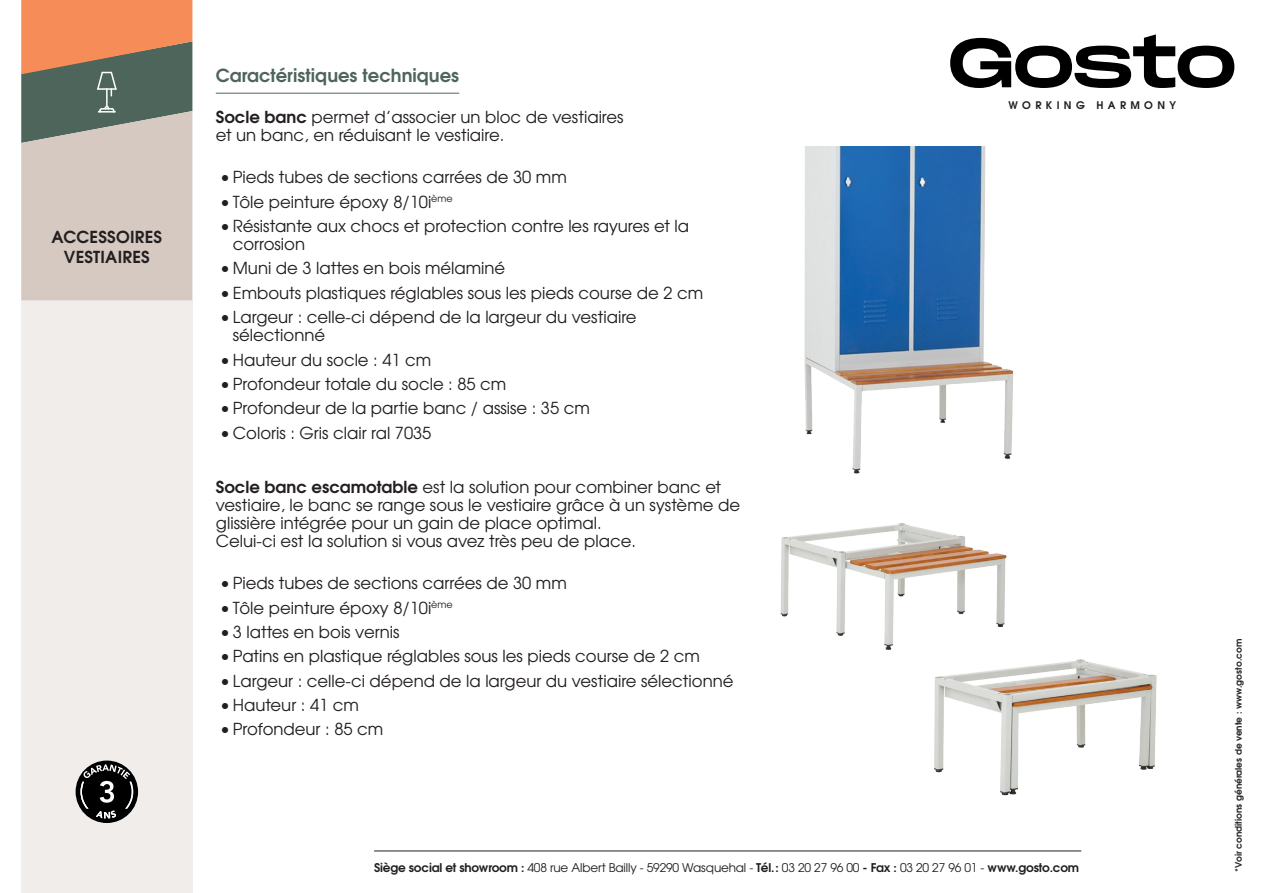
<style>
.page{position:relative;width:1263px;height:893px;background:#fff}
.page>*{position:absolute;margin:0;border:0;box-sizing:border-box;transform-origin:0 0}
.t1{font:700 18px "Te X Gyre Adventor";color:#4e655b}
.texte_courant{font:16.5px/18px "Te X Gyre Adventor";color:#231f20}
.t2{font:700 16.5px/19.8px "Te X Gyre Adventor";letter-spacing:.015em;color:#231f20;text-align:center}
.t3{font:12px "Te X Gyre Adventor";letter-spacing:-.015em;color:#231f20}
.t4{font:700 10.5px "Te X Gyre Adventor";letter-spacing:.415em;color:#231f20}
.t5{font:700 9px "Te X Gyre Adventor";color:#231f20}
.s1{font-weight:700}
</style>
<div class="page">
<hr style="left:374px;top:851px;width:707px;height:1px;background:#231f20">
<hr style="left:216px;top:93px;width:243px;height:1px;background:#4e655b">
<div style="left:21px;top:300px;width:171px;height:593px;background:#f0edea"></div>
<svg style="left:950px;top:34px;width:284px;height:54px"></svg>
<svg style="left:76px;top:760px;width:62px;height:63px"></svg>
<img style="left:804px;top:147px;width:210px;height:327px">
<img style="left:780px;top:523px;width:227px;height:127px">
<img style="left:934px;top:659px;width:223px;height:137px">
<svg style="left:21px;top:0;width:171px;height:300px;background:#bda796"></svg>
<p class="t2" style="left:52px;top:225px;width:112px">ACCESSOIRES<br>VESTIAIRES</p>
<p class="t1" style="left:216px;top:59px;width:245px">Caractéristiques techniques</p>
<p class="texte_courant" style="left:216px;top:107px;width:409px"><span class="s1">Socle banc</span> permet d’associer un bloc de vestiaires et un banc, en réduisant le vestiaire.</p>
<p class="texte_courant" style="left:220px;top:167px;width:348px">• Pieds tubes de sections carrées de 30 mm</p>
<p class="texte_courant" style="left:220px;top:192px;width:234px">• Tôle peinture époxy 8/10i<sup>ème</sup></p>
<p class="texte_courant" style="left:233px;top:216px;width:458px;text-indent:-13px">• Résistante aux chocs et protection contre les rayures et la corrosion</p>
<p class="texte_courant" style="left:220px;top:258px;width:287px">• Muni de 3 lattes en bois mélaminé</p>
<p class="texte_courant" style="left:220px;top:283px;width:485px">• Embouts plastiques réglables sous les pieds course de 2 cm</p>
<p class="texte_courant" style="left:233px;top:307px;width:405px;text-indent:-13px">• Largeur : celle-ci dépend de la largeur du vestiaire sélectionné</p>
<p class="texte_courant" style="left:220px;top:349px;width:213px">• Hauteur du socle : 41 cm</p>
<p class="texte_courant" style="left:220px;top:374px;width:288px">• Profondeur totale du socle : 85 cm</p>
<p class="texte_courant" style="left:220px;top:398px;width:371px">• Profondeur de la partie banc / assise : 35 cm</p>
<p class="texte_courant" style="left:220px;top:423px;width:213px">• Coloris : Gris clair ral 7035</p>
<p class="texte_courant" style="left:216px;top:477px;width:526px"><span class="s1">Socle banc escamotable</span> est la solution pour combiner banc et vestiaire, le banc se range sous le vestiaire grâce à un système de glissière intégrée pour un gain de place optimal.<br>Celui-ci est la solution si vous avez très peu de place.</p>
<p class="texte_courant" style="left:220px;top:573px;width:348px">• Pieds tubes de sections carrées de 30 mm</p>
<p class="texte_courant" style="left:220px;top:597px;width:234px">• Tôle peinture époxy 8/10i<sup>ème</sup></p>
<p class="texte_courant" style="left:220px;top:622px;width:181px">• 3 lattes en bois vernis</p>
<p class="texte_courant" style="left:220px;top:646px;width:481px">• Patins en plastique réglables sous les pieds course de 2 cm</p>
<p class="texte_courant" style="left:220px;top:671px;width:515px">• Largeur : celle-ci dépend de la largeur du vestiaire sélectionné</p>
<p class="texte_courant" style="left:220px;top:695px;width:140px">• Hauteur : 41 cm</p>
<p class="texte_courant" style="left:220px;top:719px;width:165px">• Profondeur : 85 cm</p>
<p class="t4" style="left:1008px;top:96px;width:169px">WORKING HARMONY</p>
<p class="t3" style="left:374px;top:858px;width:707px"><span class="s1">Siège social et showroom :</span> 408 rue Albert Bailly - 59290 Wasquehal - <span class="s1">Tél.:</span> 03 20 27 96 00 <span class="s1">- Fax :</span> 03 20 27 96 01 - <span class="s1">www.gosto.com</span></p>
<p class="t5" style="left:1230px;top:872px;width:234px;rotate:-90deg">*Voir conditions générales de vente : www.gosto.com</p>
</div>
